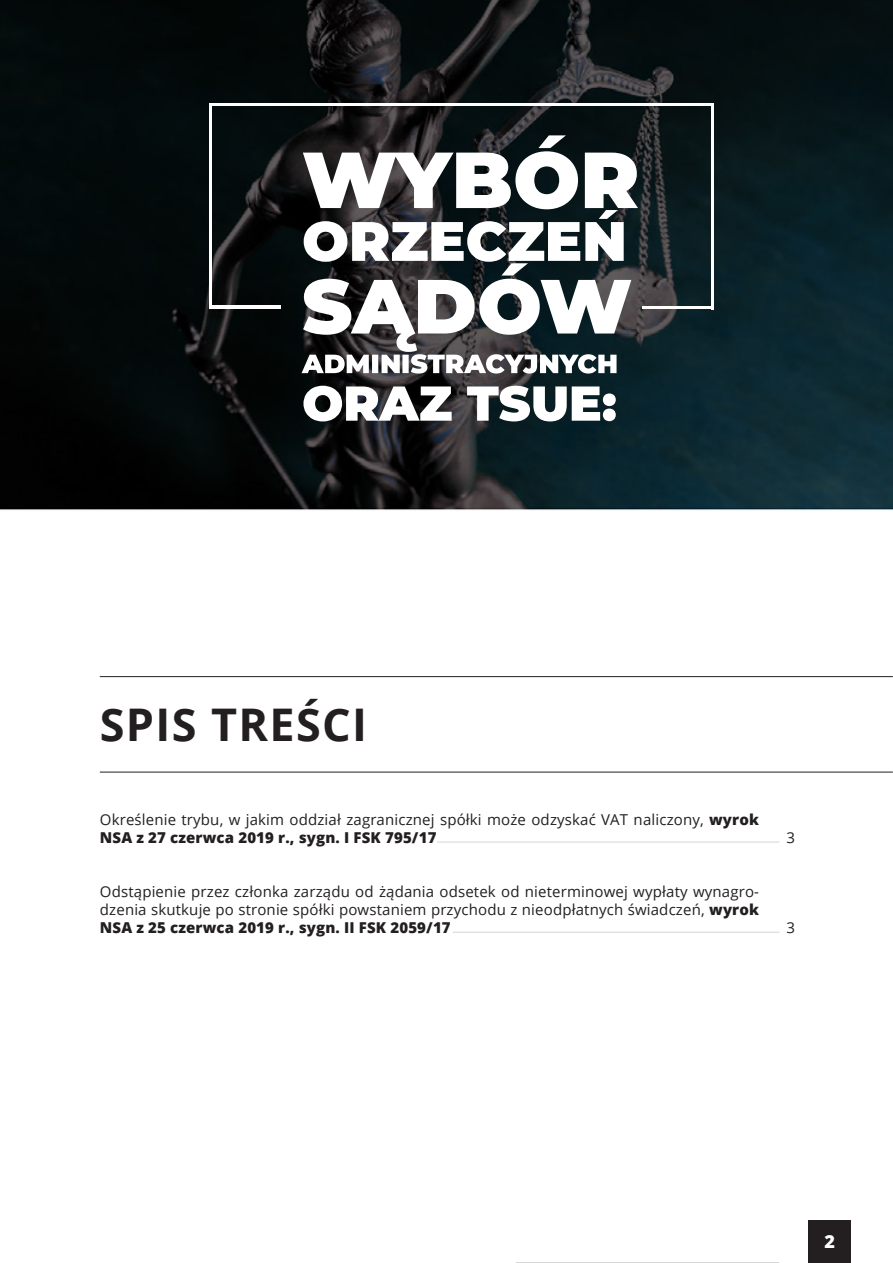
<style>
.page{position:relative;width:893px;height:1263px;background:#fff}
.page>*{position:absolute;margin:0;border:0;box-sizing:border-box;transform-origin:0 0}
.t1{font:700 45px "Open Sans";letter-spacing:.03em;color:#231f20}
.t2{font:800 18px "Open Sans";color:#fff}
.t3{font:15px/18px "Open Sans";letter-spacing:.01em;color:#231f20}
.s1{font-weight:800}
</style>
<div class="page">
<img style="left:0;top:0;width:893px;height:1263px">
<img style="left:643px;top:306px;width:68px;height:3px">
<img style="left:711px;top:106px;width:3px;height:203px">
<img style="left:212px;top:306px;width:69px;height:2px">
<img style="left:209px;top:104px;width:3px;height:204px">
<img style="left:210px;top:103px;width:504px;height:3px">
<img style="left:303px;top:135px;width:335px;height:127px">
<hr style="left:437px;top:842px;width:342px;height:1px;background:#231f20">
<hr style="left:453px;top:932px;width:326px;height:1px;background:#231f20">
<hr style="left:516px;top:1262px;width:263px;height:1px;background:#231f20">
<hr style="left:100px;top:676px;width:793px;height:1px;background:#231f20">
<hr style="left:100px;top:772px;width:793px;height:1px;background:#231f20">
<div style="left:809px;top:1221px;width:42px;height:42px;background:#231f20"></div>
<h1 class="t1" style="left:100px;top:693px;width:269px">SPIS TREŚCI</h1>
<p class="t3" style="left:100px;top:810px;width:661px">Określenie trybu, w jakim oddział zagranicznej spółki może odzyskać VAT naliczony, <span class="s1">wyrok<br>NSA z 27 czerwca 2019 r., sygn. I FSK 795/17</span></p>
<p class="t3" style="left:100px;top:882px;width:661px;text-align:justify">Odstąpienie przez członka zarządu od żądania odsetek od nieterminowej wypłaty wynagro&shy;dzenia skutkuje po stronie spółki powstaniem przychodu z nieodpłatnych świadczeń, <span class="s1">wyrok NSA z 25 czerwca 2019 r., sygn. II FSK 2059/17</span></p>
<p class="t3" style="left:787px;top:828px;width:10px">3</p>
<p class="t3" style="left:787px;top:918px;width:10px">3</p>
<p class="t2" style="left:824px;top:1228px;width:12px">2</p>
</div>
